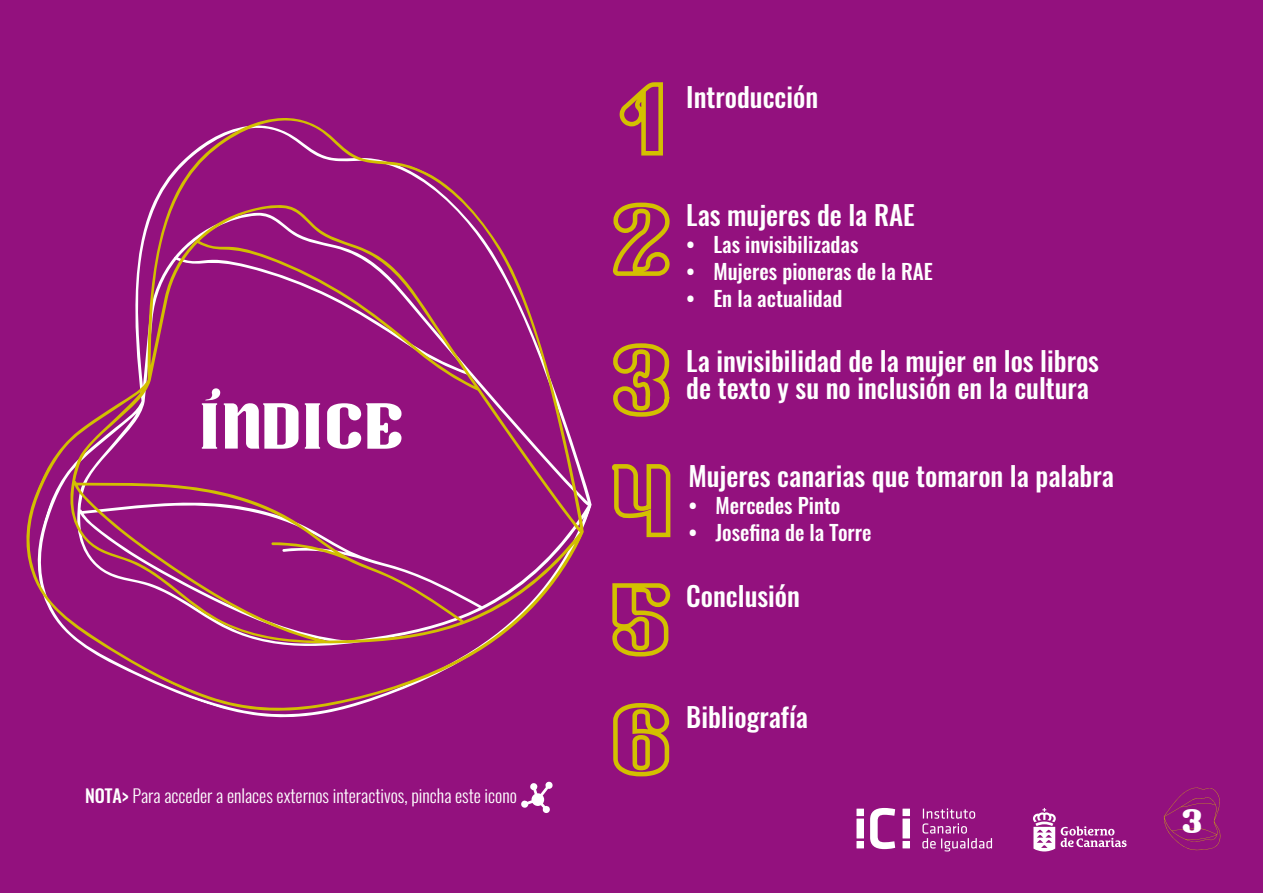
<style>
.page{position:relative;width:1263px;height:893px;background:#93117e}
.page>*{position:absolute;margin:0;border:0;box-sizing:border-box;transform-origin:0 0}
.t1{font:72px "Zoikabold";color:#fff}
.t2{font:38.4px "Zoikabold";color:#fff}
.t3{font:500 27px/27px "Oswald";color:#fff}
.t4{font:500 21px "Oswald";color:#fff}
.t5{font:300 18px "Oswald";color:#fff}
.s1{font-weight:500}
</style>
<div class="page">
<svg style="left:26px;top:118px;width:558px;height:595px"></svg>
<svg style="left:619px;top:82px;width:44px;height:74px"></svg>
<svg style="left:612px;top:202px;width:59px;height:575px"></svg>
<svg style="left:521px;top:782px;width:32px;height:31px"></svg>
<svg style="left:1164px;top:788px;width:56px;height:62px"></svg>
<svg style="left:856px;top:808px;width:136px;height:43px"></svg>
<svg style="left:1033px;top:808px;width:93px;height:43px"></svg>
<h1 class="t1" style="left:198px;top:387px;width:207px">ÍNDICE</h1>
<p class="t5" style="left:85px;top:779px;width:433px"><span class="s1">NOTA&gt;</span> Para acceder a enlaces externos interactivos, pincha este icono</p>
<p class="t3" style="left:686px;top:85px;width:133px">Introducción</p>
<p class="t3" style="left:686px;top:204px;width:230px">Las mujeres de la RAE</p>
<p class="t4" style="left:686px;top:234px;width:174px">• Las invisibilizadas</p>
<p class="t4" style="left:686px;top:261px;width:248px">• Mujeres pioneras de la RAE</p>
<p class="t4" style="left:686px;top:288px;width:157px">• En la actualidad</p>
<p class="t3" style="left:686px;top:349px;width:414px">La invisibilidad de la mujer en los libros de texto y su no inclusión en la cultura</p>
<p class="t3" style="left:688px;top:465px;width:427px">Mujeres canarias que tomaron la palabra</p>
<p class="t4" style="left:688px;top:495px;width:154px">• Mercedes Pinto</p>
<p class="t4" style="left:688px;top:522px;width:185px">• Josefina de la Torre</p>
<p class="t3" style="left:686px;top:584px;width:115px">Conclusión</p>
<p class="t3" style="left:686px;top:705px;width:123px">Bibliografía</p>
<h2 class="t2" style="left:1181px;top:800px;width:23px">3</h2>
</div>
